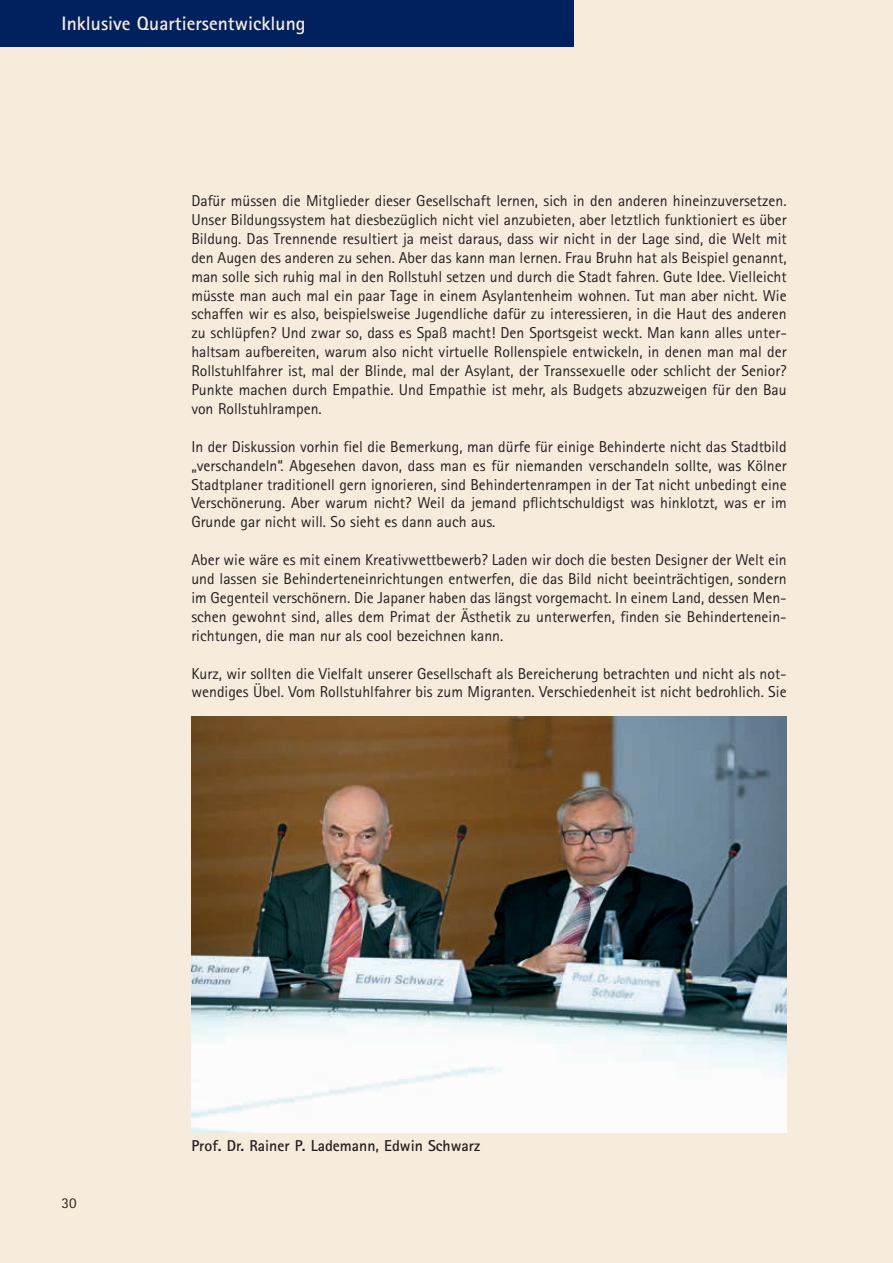
<style>
.page{position:relative;width:893px;height:1263px;background:#f7ebdc}
.page>*{position:absolute;margin:0;border:0;box-sizing:border-box;transform-origin:0 0}
.t1{font:700 19.5px "Rotis Sans Serif";color:#f7ebdc}
.t2{font:15.75px/18.9px "Rotis Sans Serif";color:#231f20;text-align:justify}
.t3{font:700 15.75px "Rotis Sans Serif";color:#231f20}
.t4{font:15px "Rotis Sans Serif";color:#231f20}
</style>
<div class="page">
<div style="left:0;top:0;width:574px;height:47px;background:#00215d"></div>
<img style="left:191px;top:716px;width:596px;height:416px">
<p class="t1" style="left:62px;top:11px;width:245px">Inklusive Quartiersentwicklung</p>
<p class="t2" style="left:191px;top:191px;width:597px">Dafür müssen die Mitglieder dieser Gesellschaft lernen, sich in den anderen hineinzuversetzen.<br>Unser Bildungssystem hat diesbezüglich nicht viel anzubieten, aber letztlich funktioniert es über Bildung. Das Trennende resultiert ja meist daraus, dass wir nicht in der Lage sind, die Welt mit den Augen des anderen zu sehen. Aber das kann man lernen. Frau Bruhn hat als Beispiel genannt, man solle sich ruhig mal in den Rollstuhl setzen und durch die Stadt fahren. Gute Idee. Vielleicht müsste man auch mal ein paar Tage in einem Asylantenheim wohnen. Tut man aber nicht. Wie schaffen wir es also, beispielsweise Jugendliche dafür zu interessieren, in die Haut des anderen zu schlüpfen? Und zwar so, dass es Spaß macht! Den Sportsgeist weckt. Man kann alles unter&shy;haltsam aufbereiten, warum also nicht virtuelle Rollenspiele entwickeln, in denen man mal der Rollstuhlfahrer ist, mal der Blinde, mal der Asylant, der Transsexuelle oder schlicht der Senior?<br>Punkte machen durch Empathie. Und Empathie ist mehr, als Budgets abzuzweigen für den Bau von Rollstuhlrampen.</p>
<p class="t2" style="left:191px;top:437px;width:597px">In der Diskussion vorhin fiel die Bemerkung, man dürfe für einige Behinderte nicht das Stadtbild „verschandeln“. Abgesehen davon, dass man es für niemanden verschandeln sollte, was Kölner Stadtplaner traditionell gern ignorieren, sind Behindertenrampen in der Tat nicht unbedingt eine Verschönerung. Aber warum nicht? Weil da jemand pflichtschuldigst was hinklotzt, was er im Grunde gar nicht will. So sieht es dann auch aus.</p>
<p class="t2" style="left:191px;top:550px;width:597px">Aber wie wäre es mit einem Kreativwettbewerb? Laden wir doch die besten Designer der Welt ein und lassen sie Behinderteneinrichtungen entwerfen, die das Bild nicht beeinträchtigen, sondern im Gegenteil verschönern. Die Japaner haben das längst vorgemacht. In einem Land, dessen Men&shy;schen gewohnt sind, alles dem Primat der Ästhetik zu unterwerfen, finden sie Behindertenein&shy;richtungen, die man nur als cool bezeichnen kann.</p>
<p class="t2" style="left:191px;top:664px;width:597px">Kurz, wir sollten die Vielfalt unserer Gesellschaft als Bereicherung betrachten und nicht als not&shy;wendiges Übel. Vom Rollstuhlfahrer bis zum Migranten. Verschiedenheit ist nicht bedrohlich. Sie</p>
<p class="t4" style="left:62px;top:1194px;width:16px">30</p>
<p class="t3" style="left:191px;top:1136px;width:290px">Prof. Dr. Rainer P. Lademann, Edwin Schwarz</p>
</div>
